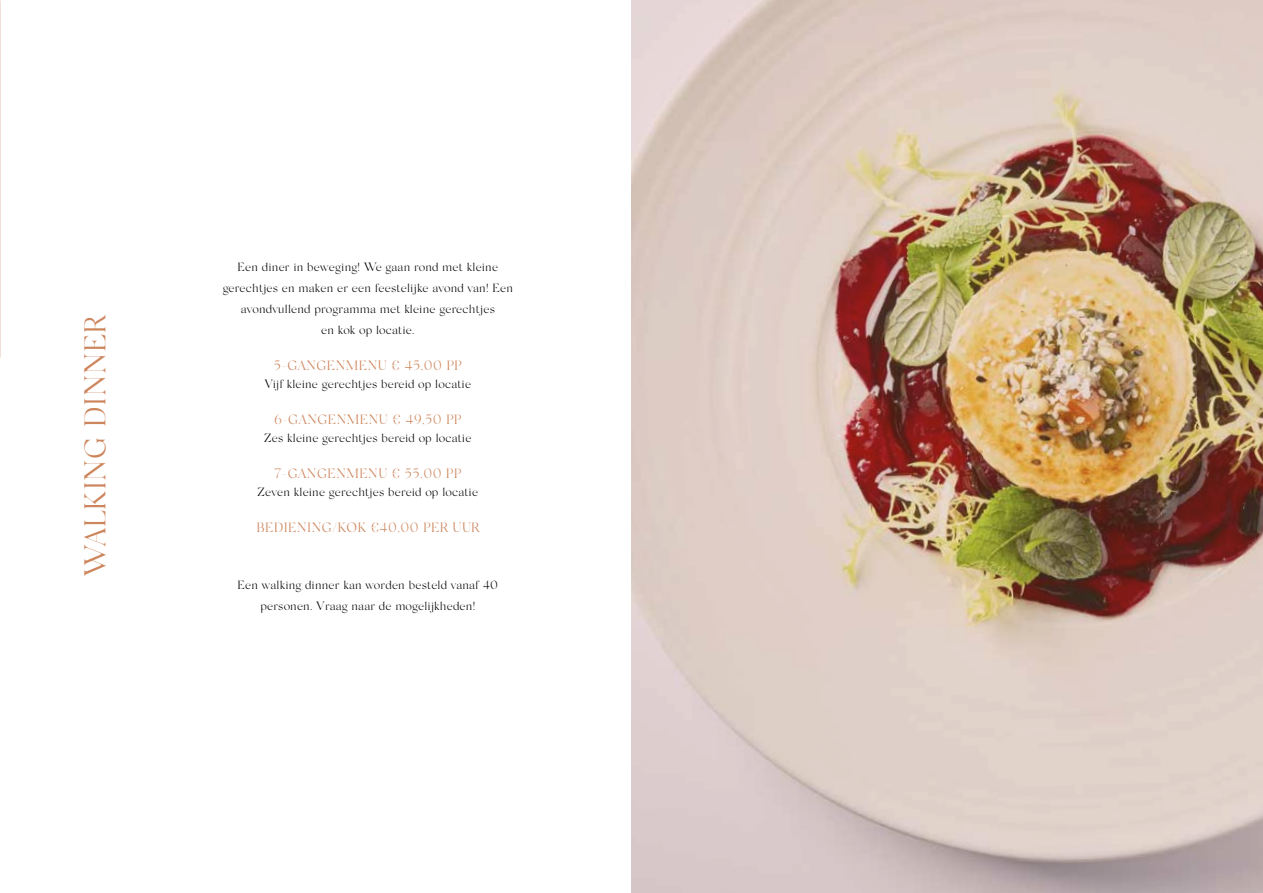
<style>
.page{position:relative;width:1263px;height:893px;background:#fff}
.page>*{position:absolute;margin:0;border:0;box-sizing:border-box;transform-origin:0 0}
.t1{font:300 30px "Silk Serif";letter-spacing:.02em;color:#cd855c}
.t2{font:300 13.5px "Silk Serif";letter-spacing:.035em;color:#cd855c}
.t3{font:300 12px/21px "Silk Serif";letter-spacing:.02em;color:#000;text-align:center}
</style>
<div class="page">
<img style="left:631px;top:0;width:632px;height:893px">
<h1 class="t1" style="left:78px;top:577px;width:264px;rotate:-90deg">WALKING DINNER</h1>
<p class="t3" style="left:223px;top:256px;width:292px">Een diner in beweging! We gaan rond met kleine gerechtjes en maken er een feestelijke avond van! Een avondvullend programma met kleine gerechtjes<br>en kok op locatie.</p>
<p class="t2" style="left:274px;top:357px;width:190px">5-GANGENMENU € 45,00 PP</p>
<p class="t3" style="left:265px;top:373px;width:208px">Vijf kleine gerechtjes bereid op locatie</p>
<p class="t2" style="left:274px;top:411px;width:189px">6-GANGENMENU € 49,50 PP</p>
<p class="t3" style="left:264px;top:427px;width:209px">Zes kleine gerechtjes bereid op locatie</p>
<p class="t2" style="left:274px;top:465px;width:189px">7-GANGENMENU € 55,00 PP</p>
<p class="t3" style="left:257px;top:481px;width:222px">Zeven kleine gerechtjes bereid op locatie</p>
<p class="t2" style="left:256px;top:519px;width:224px">BEDIENING/KOK €40,00 PER UUR</p>
<p class="t3" style="left:238px;top:574px;width:262px">Een walking dinner kan worden besteld vanaf 40 personen. Vraag naar de mogelijkheden!</p>
</div>
